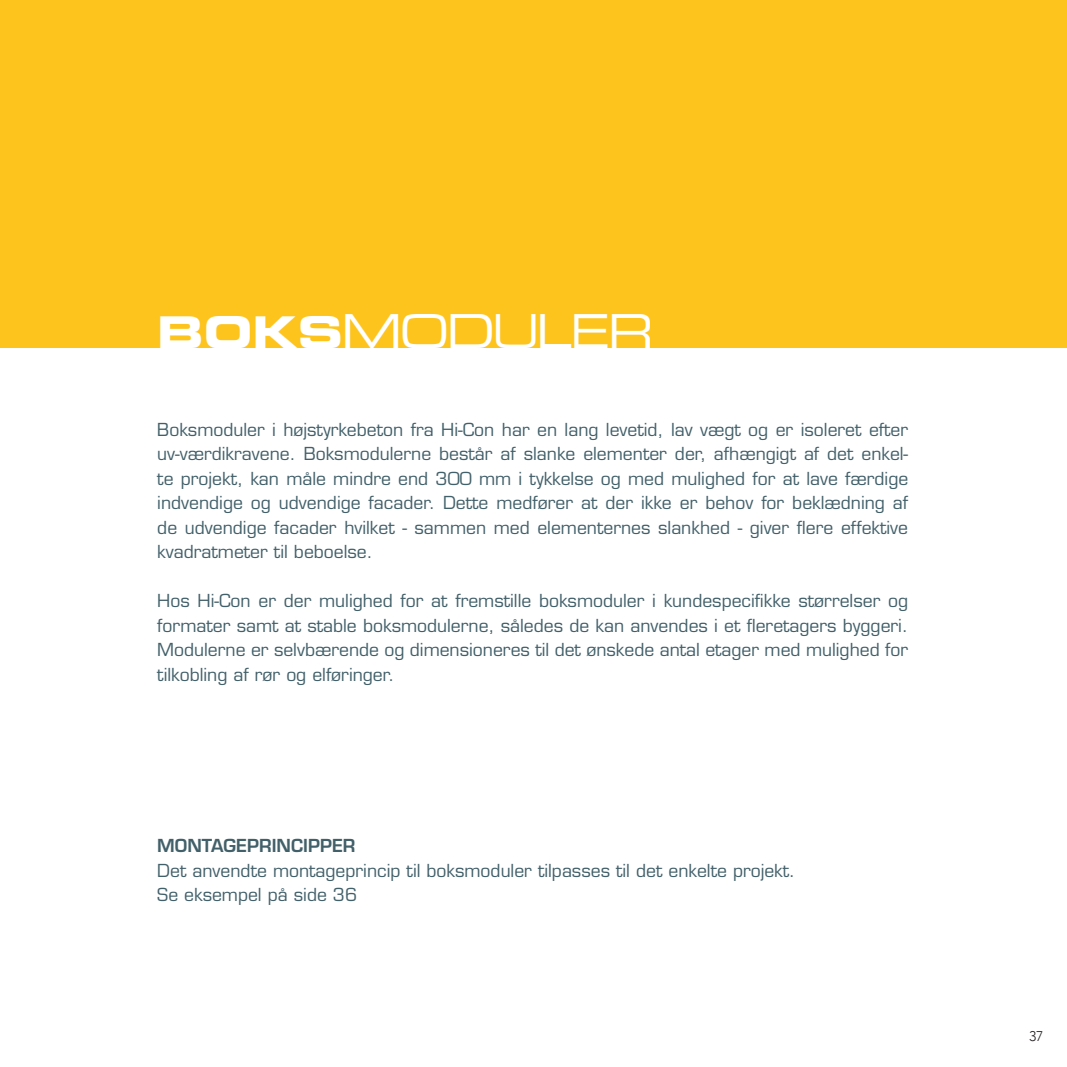
<style>
.page{position:relative;width:1067px;height:1067px;background:#fff}
.page>*{position:absolute;margin:0;border:0;box-sizing:border-box;transform-origin:0 0}
.t1{font:43.75px "Eurostil Ext";color:#fff}
.t2{font:17.5px/24.5px "Eurostile";color:#42606a;text-align:justify}
.t3{font:600 17.5px "Eurostile LT Std";color:#42606a}
.t4{font:300 14px "Avenir";color:#231f20}
.s1{font-family:"Eurostile Bold Extended Two"}
</style>
<div class="page">
<div style="left:0;top:0;width:1067px;height:347px;background:#fec41e"></div>
<p class="t1" style="left:157px;top:304px;width:496px"><span class="s1">BOKS</span>MODULER</p>
<p class="t2" style="left:157px;top:417px;width:752px">Boksmoduler i højstyrkebeton fra Hi-Con har en lang levetid, lav vægt og er isoleret efter uv-værdikravene. Boksmodulerne består af slanke elementer der, afhængigt af det enkel&shy;te projekt, kan måle mindre end 300 mm i tykkelse og med mulighed for at lave færdige indvendige og udvendige facader. Dette medfører at der ikke er behov for beklædning af de udvendige facader hvilket - sammen med elementernes slankhed - giver flere effektive kvadratmeter til beboelse.</p>
<p class="t2" style="left:157px;top:589px;width:752px">Hos Hi-Con er der mulighed for at fremstille boksmoduler i kundespecifikke størrelser og formater samt at stable boksmodulerne, således de kan anvendes i et fleretagers byggeri.<br>Modulerne er selvbærende og dimensioneres til det ønskede antal etager med mulighed for tilkobling af rør og elføringer.</p>
<p class="t3" style="left:157px;top:835px;width:200px">MONTAGEPRINCIPPER</p>
<p class="t2" style="left:157px;top:858px;width:639px">Det anvendte montageprincip til boksmoduler tilpasses til det enkelte projekt.</p>
<p class="t2" style="left:157px;top:883px;width:201px">Se eksempel på side 36</p>
<p class="t4" style="left:1029px;top:1028px;width:16px">37</p>
</div>
